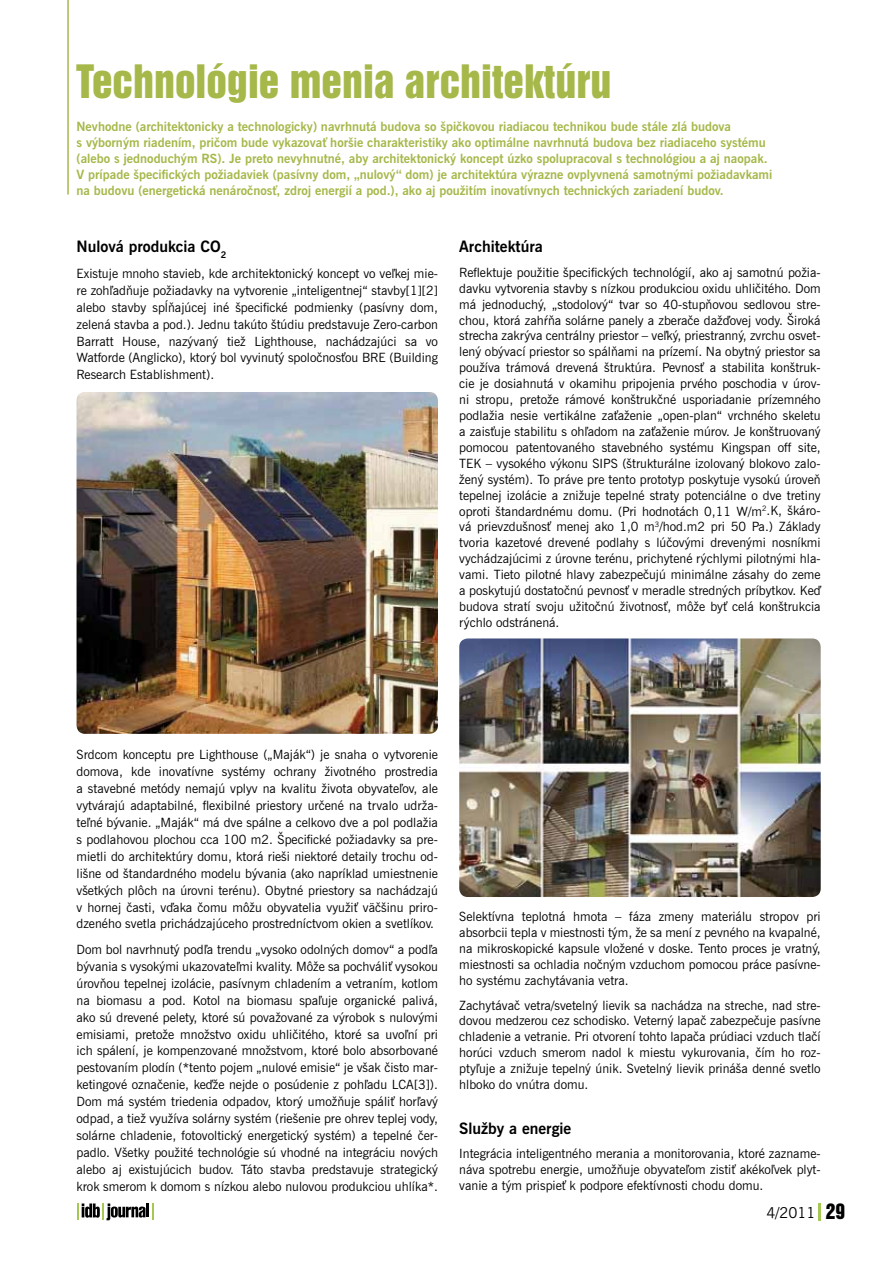
<style>
.page{position:relative;width:893px;height:1263px;background:#fff}
.page>*{position:absolute;margin:0;border:0;box-sizing:border-box;transform-origin:0 0}
.t1{font:42px "Swiss 921 AT Regular A";color:#a6b84a}
.t2{font:700 15.75px "News Gothic AT";color:#000}
.t3{font:15px "News Gothic AT";color:#000}
.t4{font:12.75px/15.9px "News Gothic AT";color:#000;text-align:justify}
.t5{font:700 12.75px/15.9px "News Gothic AT";color:#a6b84a}
.s1{font-family:"Swiss 921 AT Regular A";font-size:19.5px}
</style>
<div class="page">
<svg style="left:819px;top:1203px;width:2px;height:17px"></svg>
<svg style="left:152px;top:1203px;width:2px;height:17px"></svg>
<svg style="left:77px;top:1203px;width:68px;height:17px"></svg>
<hr style="left:146px;top:1203px;width:3px;height:14px;background:#000">
<img style="left:77px;top:392px;width:361px;height:342px">
<img style="left:459px;top:638px;width:362px;height:259px">
<hr style="left:67px;top:0;width:2px;height:195px;background:#a6b84a">
<h1 class="t1" style="left:77px;top:54px;width:536px">Technológie menia architektúru</h1>
<p class="t5" style="left:77px;top:118px;width:697px">Nevhodne (architektonicky a technologicky) navrhnutá budova so špičkovou riadiacou technikou bude stále zlá budova<br>s výborným riadením, pričom bude vykazovať horšie charakteristiky ako optimálne navrhnutá budova bez riadiaceho systému (alebo s jednoduchým RS). Je preto nevyhnutné, aby architektonický koncept úzko spolupracoval s technológiou a aj naopak.<br>V prípade špecifických požiadaviek (pasívny dom, „nulový“ dom) je architektúra výrazne ovplyvnená samotnými požiadavkami na budovu (energetická nenáročnosť, zdroj energií a pod.), ako aj použitím inovatívnych technických zariadení budov.</p>
<p class="t2" style="left:77px;top:237px;width:151px">Nulová produkcia CO<sub>2</sub></p>
<p class="t4" style="left:77px;top:265px;width:363px;line-height:17px">Existuje mnoho stavieb, kde architektonický koncept vo veľkej mie&shy;re zohľadňuje požiadavky na vytvorenie „inteligentnej“ stavby[1][2] alebo stavby spĺňajúcej iné špecifické podmienky (pasívny dom, zelená stavba a pod.). Jednu takúto štúdiu predstavuje Zero-carbon Barratt House, nazývaný tiež Lighthouse, nachádzajúci sa vo Watforde (Anglicko), ktorý bol vyvinutý spoločnosťou BRE (Building Research Establishment).</p>
<p class="t2" style="left:459px;top:237px;width:85px">Architektúra</p>
<p class="t4" style="left:459px;top:264px;width:363px">Reflektuje použitie špecifických technológií, ako aj samotnú požia&shy;davku vytvorenia stavby s nízkou produkciou oxidu uhličitého. Dom má jednoduchý, „stodolový“ tvar so 40-stupňovou sedlovou stre&shy;chou, ktorá zahŕňa solárne panely a zberače dažďovej vody. Široká strecha zakrýva centrálny priestor – veľký, priestranný, zvrchu osvet&shy;lený obývací priestor so spálňami na prízemí. Na obytný priestor sa používa trámová drevená štruktúra. Pevnosť a stabilita konštruk&shy;cie je dosiahnutá v okamihu pripojenia prvého poschodia v úrov&shy;ni stropu, pretože rámové konštrukčné usporiadanie prízemného podlažia nesie vertikálne zaťaženie „open-plan“ vrchného skeletu a zaisťuje stabilitu s ohľadom na zaťaženie múrov. Je konštruovaný pomocou patentovaného stavebného systému Kingspan off site, TEK – vysokého výkonu SIPS (štrukturálne izolovaný blokovo zalo&shy;žený systém). To práve pre tento prototyp poskytuje vysokú úroveň tepelnej izolácie a znižuje tepelné straty potenciálne o dve tretiny oproti štandardnému domu. (Pri hodnotách 0,11 W/m<sup>2</sup>.K, škáro&shy;vá prievzdušnosť menej ako 1,0 m<sup>3</sup>/hod.m2 pri 50 Pa.) Základy tvoria kazetové drevené podlahy s lúčovými drevenými nosníkmi vychádzajúcimi z úrovne terénu, prichytené rýchlymi pilotnými hla&shy;vami. Tieto pilotné hlavy zabezpečujú minimálne zásahy do zeme a poskytujú dostatočnú pevnosť v meradle stredných príbytkov. Keď budova stratí svoju užitočnú životnosť, môže byť celá konštrukcia rýchlo odstránená.</p>
<p class="t4" style="left:77px;top:746px;width:363px;line-height:17px">Srdcom konceptu pre Lighthouse („Maják“) je snaha o vytvorenie domova, kde inovatívne systémy ochrany životného prostredia a stavebné metódy nemajú vplyv na kvalitu života obyvateľov, ale vytvárajú adaptabilné, flexibilné priestory určené na trvalo udrža&shy;teľné bývanie. „Maják“ má dve spálne a celkovo dve a pol podlažia s podlahovou plochou cca 100 m2. Špecifické požiadavky sa pre&shy;mietli do architektúry domu, ktorá rieši niektoré detaily trochu od&shy;lišne od štandardného modelu bývania (ako napríklad umiestnenie všetkých plôch na úrovni terénu). Obytné priestory sa nachádzajú v hornej časti, vďaka čomu môžu obyvatelia využiť väčšinu priro&shy;dzeného svetla prichádzajúceho prostredníctvom okien a svetlíkov.</p>
<p class="t4" style="left:77px;top:941px;width:363px;line-height:17px">Dom bol navrhnutý podľa trendu „vysoko odolných domov“ a podľa bývania s vysokými ukazovateľmi kvality. Môže sa pochváliť vysokou úrovňou tepelnej izolácie, pasívnym chladením a vetraním, kotlom na biomasu a pod. Kotol na biomasu spaľuje organické palivá, ako sú drevené pelety, ktoré sú považované za výrobok s nulovými emisiami, pretože množstvo oxidu uhličitého, ktoré sa uvoľní pri ich spálení, je kompenzované množstvom, ktoré bolo absorbované pestovaním plodín (*tento pojem „nulové emisie“ je však čisto mar&shy;ketingové označenie, keďže nejde o posúdenie z pohľadu LCA[3]).<br>Dom má systém triedenia odpadov, ktorý umožňuje spáliť horľavý odpad, a tiež využíva solárny systém (riešenie pre ohrev teplej vody, solárne chladenie, fotovoltický energetický systém) a tepelné čer&shy;padlo. Všetky použité technológie sú vhodné na integráciu nových alebo aj existujúcich budov. Táto stavba predstavuje strategický krok smerom k domom s nízkou alebo nulovou produkciou uhlíka*.</p>
<p class="t4" style="left:459px;top:909px;width:363px">Selektívna teplotná hmota – fáza zmeny materiálu stropov pri absorbcii tepla v miestnosti tým, že sa mení z pevného na kvapalné, na mikroskopické kapsule vložené v doske. Tento proces je vratný, miestnosti sa ochladia nočným vzduchom pomocou práce pasívne&shy;ho systému zachytávania vetra.</p>
<p class="t4" style="left:459px;top:997px;width:363px">Zachytávač vetra/svetelný lievik sa nachádza na streche, nad stre&shy;dovou medzerou cez schodisko. Veterný lapač zabezpečuje pasívne chladenie a vetranie. Pri otvorení tohto lapača prúdiaci vzduch tlačí horúci vzduch smerom nadol k miestu vykurovania, čím ho roz&shy;ptyľuje a znižuje tepelný únik. Svetelný lievik prináša denné svetlo hlboko do vnútra domu.</p>
<p class="t2" style="left:459px;top:1119px;width:114px">Služby a energie</p>
<p class="t4" style="left:459px;top:1146px;width:363px">Integrácia inteligentného merania a monitorovania, ktoré zazname&shy;náva spotrebu energie, umožňuje obyvateľom zistiť akékoľvek plyt&shy;vanie a tým prispieť k podpore efektívnosti chodu domu.</p>
<p class="t3" style="left:766px;top:1203px;width:80px">4/2011 <span class="s1">29</span></p>
</div>
